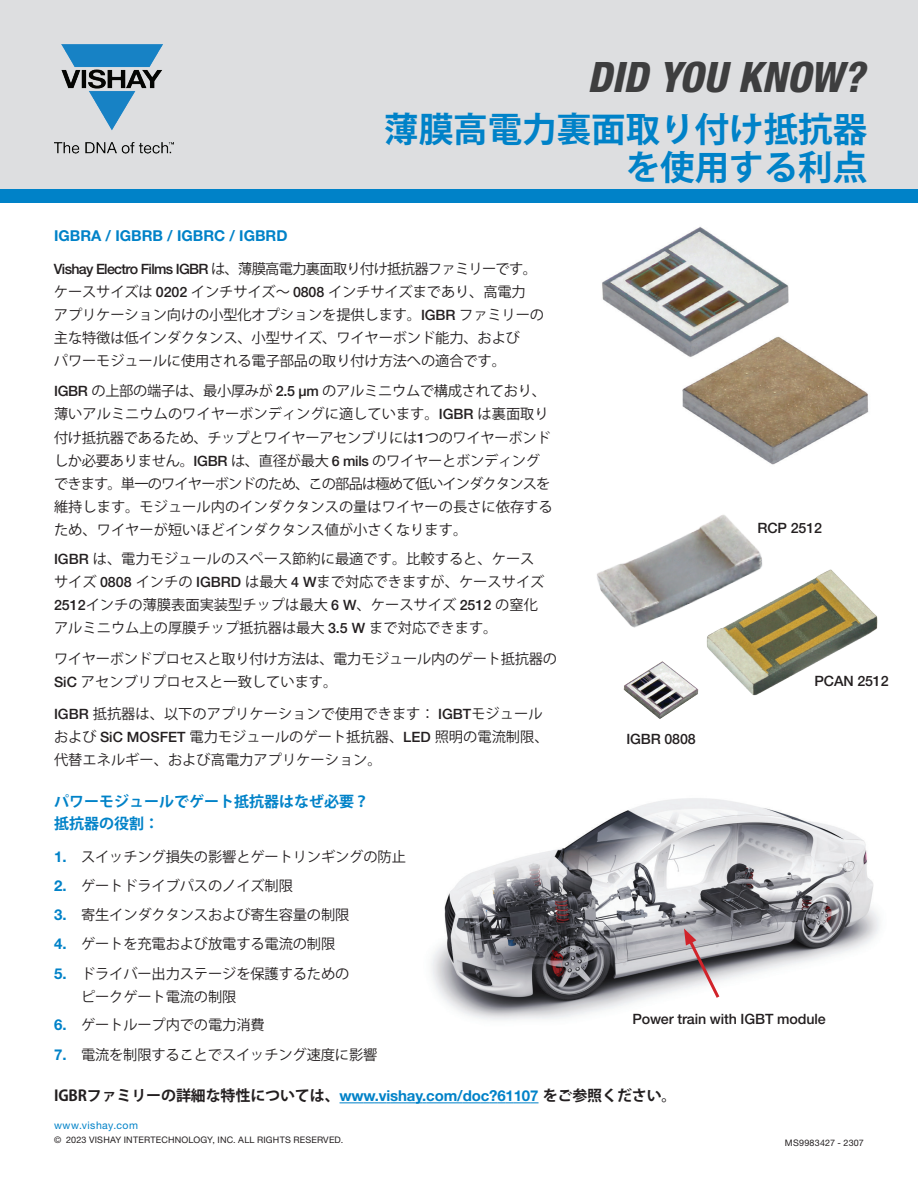
<style>
.page{position:relative;width:918px;height:1188px;background:#fff}
.page>*{position:absolute;margin:0;border:0;box-sizing:border-box;transform-origin:0 0}
.t1{font:italic 800 condensed 42px "Helvetica Neue LT Pro";color:#3e3e3f}
.t2{font:700 34.5px/38.4px "Koz Go Pr 6 N";color:#0082c8;text-align:right}
.t3{font:700 15px "Koz Go Pr 6 N";letter-spacing:-.01em;color:#231f20}
.t4{font:700 15px/22.5px "Koz Go Pr 6 N";color:#0082c8}
.t5{font:700 15px "Helvetica Neue LT Std";color:#0082c8}
.t6{font:14.25px/23.1px "Koz Go Pr 6 N";letter-spacing:-.01em;color:#231f20}
.t7{font:500 14.25px "Helvetica Neue LT Std";letter-spacing:-.01em;color:#231f20}
.t8{font:10.5px "Helvetica Neue LT Std";letter-spacing:.045em;color:#0082c8}
.t9{font:9px "Helvetica Neue LT Std";letter-spacing:.025em;color:#231f20}
.s1{font-family:"Helvetica Neue LT Std";font-weight:500}
.s2{font-family:"Helvetica Neue LT Std";font-weight:700;font-size:15px;color:#0082c8}
.s3{font-family:"Helvetica Neue LT Std";color:#0082c8}
</style>
<div class="page">
<div style="left:0;top:0;width:918px;height:189px;background:#dddee0"></div>
<img style="left:54px;top:44px;width:120px;height:110px">
<div style="left:0;top:189px;width:918px;height:13px;background:#0082c8"></div>
<img style="left:602px;top:226px;width:187px;height:116px">
<img style="left:667px;top:328px;width:202px;height:137px">
<img style="left:623px;top:661px;width:76px;height:58px">
<img style="left:706px;top:569px;width:172px;height:127px">
<img style="left:597px;top:515px;width:176px;height:121px">
<img style="left:431px;top:798px;width:449px;height:222px">
<svg style="left:684px;top:929px;width:38px;height:72px"></svg>
<svg style="left:340px;top:1102px;width:86px;height:1px"></svg>
<hr style="left:426px;top:1102px;width:37px;height:1px;background:#0082c8">
<svg style="left:463px;top:1102px;width:76px;height:1px"></svg>
<h1 class="t1" style="left:588px;top:48px;width:278px">DID YOU KNOW?</h1>
<p class="t5" style="left:54px;top:227px;width:235px">IGBRA / IGBRB / IGBRC / IGBRD</p>
<h2 class="t2" style="left:384px;top:111px;width:485px">薄膜高電力裏面取り付け抵抗器を使用する利点</h2>
<p class="t6" style="left:54px;top:257px;width:492px"><span class="s1">Vishay Electro Films IGBR</span> は、薄膜高電力裏面取り付け抵抗器ファミリーです。ケースサイズは <span class="s1">0202</span> インチサイズ～ <span class="s1">0808</span> インチサイズまであり、高電力<br>アプリケーション向けの小型化オプションを提供します。<span class="s1">IGBR</span> ファミリーの主な特徴は低インダクタンス、小型サイズ、ワイヤーボンド能力、および<br>パワーモジュールに使用される電子部品の取り付け方法への適合です。</p>
<p class="t6" style="left:54px;top:380px;width:500px"><span class="s1">IGBR</span> の上部の端子は、最小厚みが <span class="s1">2.5 µm</span> のアルミニウムで構成されており、薄いアルミニウムのワイヤーボンディングに適しています。<span class="s1">IGBR</span> は裏面取り付け抵抗器であるため、チップとワイヤーアセンブリには<span class="s1">1</span>つのワイヤーボンドしか必要ありません。<span class="s1">IGBR</span> は、直径が最大 <span class="s1">6 mils</span> のワイヤーとボンディングできます。単一のワイヤーボンドのため、この部品は極めて低いインダクタンスを維持します。モジュール内のインダクタンスの量はワイヤーの長さに依存するため、ワイヤーが短いほどインダクタンス値が小さくなります。</p>
<p class="t6" style="left:54px;top:547px;width:492px"><span class="s1">IGBR</span> は、電力モジュールのスペース節約に最適です。比較すると、ケースサイズ <span class="s1">0808</span> インチの <span class="s1">IGBRD</span> は最大 <span class="s1">4 W</span>まで対応できますが、ケースサイズ<span class="s1">2512</span>インチの薄膜表面実装型チップは最大 <span class="s1">6 W</span>、ケースサイズ <span class="s1">2512</span> の窒化アルミニウム上の厚膜チップ抵抗器は最大 <span class="s1">3.5 W</span> まで対応できます。</p>
<p class="t6" style="left:54px;top:647px;width:505px">ワイヤーボンドプロセスと取り付け方法は、電力モジュール内のゲート抵抗器の<br><span class="s1">SiC</span> アセンブリプロセスと一致しています。</p>
<p class="t6" style="left:54px;top:702px;width:496px"><span class="s1">IGBR</span> 抵抗器は、以下のアプリケーションで使用できます： <span class="s1">IGBT</span>モジュールおよび <span class="s1">SiC MOSFET</span> 電力モジュールのゲート抵抗器、<span class="s1">LED</span> 照明の電流制限、代替エネルギー、および高電力アプリケーション。</p>
<p class="t4" style="left:54px;top:790px;width:316px">パワーモジュールでゲート抵抗器はなぜ必要？抵抗器の役割：</p>
<p class="t6" style="left:54px;top:845px;width:353px"><span class="s2">1.</span> スイッチング損失の影響とゲートリンギングの防止</p>
<p class="t6" style="left:54px;top:874px;width:240px"><span class="s2">2.</span> ゲートドライブパスのノイズ制限</p>
<p class="t6" style="left:54px;top:904px;width:297px"><span class="s2">3.</span> 寄生インダクタンスおよび寄生容量の制限</p>
<p class="t6" style="left:54px;top:933px;width:283px"><span class="s2">4.</span> ゲートを充電および放電する電流の制限</p>
<p class="t6" style="left:81px;top:962px;width:270px;text-indent:-27px"><span class="s2">5.</span> ドライバー出力ステージを保護するためのピークゲート電流の制限</p>
<p class="t6" style="left:54px;top:1014px;width:212px"><span class="s2">6.</span> ゲートループ内での電力消費</p>
<p class="t6" style="left:54px;top:1043px;width:325px"><span class="s2">7.</span> 電流を制限することでスイッチング速度に影響</p>
<p class="t7" style="left:757px;top:519px;width:66px">RCP 2512</p>
<p class="t7" style="left:626px;top:731px;width:71px">IGBR 0808</p>
<p class="t7" style="left:814px;top:673px;width:76px">PCAN 2512</p>
<p class="t7" style="left:632px;top:1010px;width:195px">Power train with IGBT module</p>
<p class="t3" style="left:54px;top:1087px;width:624px">IGBRファミリーの詳細な特性については、<span class="s3">www.vishay.com/doc?61107</span> をご参照ください。</p>
<p class="t8" style="left:54px;top:1119px;width:86px">www.vishay.com</p>
<p class="t9" style="left:54px;top:1135px;width:291px">© 2023 VISHAY INTERTECHNOLOGY, INC. ALL RIGHTS RESERVED.</p>
<p class="t9" style="left:785px;top:1138px;width:80px">MS9983427 - 2307</p>
</div>
